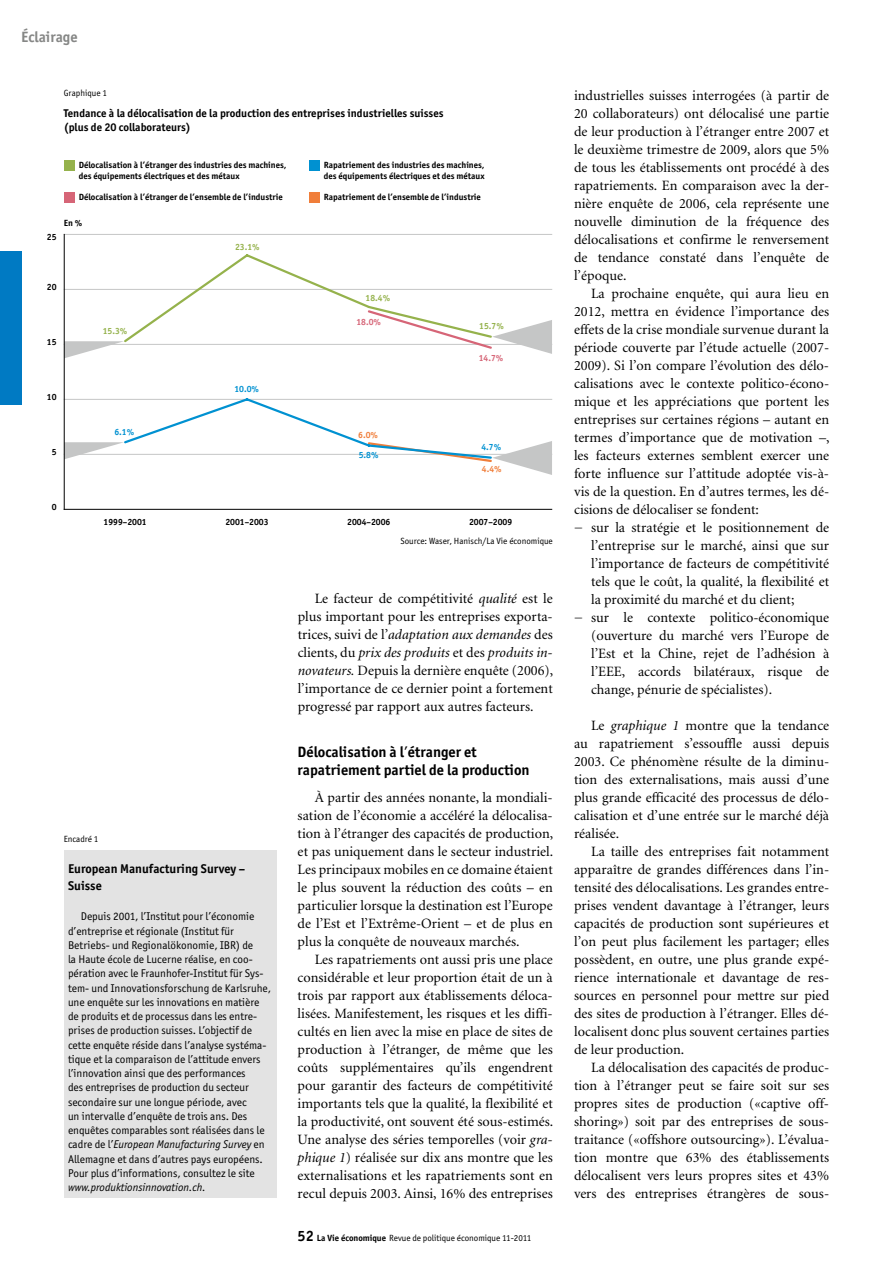
<style>
.page{position:relative;width:893px;height:1263px;background:#fff}
.page>*{position:absolute;margin:0;border:0;box-sizing:border-box;transform-origin:0 0}
.t1{font:700 15px/18px "Officina San ITC";color:#000}
.t2{font:700 15px "Officina San ITC";color:#868786}
.t3{font:14.25px/18px "Minion";color:#000;text-align:justify}
.t4{font:700 12.75px/16.5px "Officina San ITC";color:#000}
.t5{font:11.25px/14.2px "Officina San ITC";color:#000}
.t6{font:700 11.25px/14.2px "Officina San ITC";color:#000}
.t7{font:italic 11.25px "Officina San ITC";color:#000}
.t8{font:700 9px/10.8px "Officina San ITC";color:#000}
.t9{font:9px "Officina San ITC";color:#000}
.t10{font:700 9px "Officina San ITC";color:#95b24c}
.t11{font:700 9px "Officina San ITC";color:#0091d1}
.t12{font:700 9px "Officina San ITC";color:#d66577}
.t13{font:700 9px "Officina San ITC";color:#f07e3a}
.s1{font-style:italic}
.s2{font-weight:400}
.s3{font-weight:700;font-size:15px}
.s4{font-weight:700}
</style>
<div class="page">
<div style="left:0;top:252px;width:21px;height:153px;background:#007ac3"></div>
<div style="left:64px;top:850px;width:212px;height:347px;background:#e3e3e3"></div>
<div style="left:309px;top:192px;width:11px;height:11px;background:#f07e3a"></div>
<div style="left:64px;top:192px;width:11px;height:11px;background:#d66577"></div>
<div style="left:309px;top:160px;width:11px;height:10px;background:#0091d1"></div>
<div style="left:64px;top:160px;width:11px;height:10px;background:#95b24c"></div>
<hr style="left:64px;top:509px;width:488px;height:1px;background:#000">
<hr style="left:64px;top:234px;width:488px;height:1px;background:#c5c6c6">
<hr style="left:64px;top:234px;width:1px;height:275px;background:#000">
<svg style="left:64px;top:252px;width:488px;height:106px"></svg>
<svg style="left:64px;top:396px;width:488px;height:79px"></svg>
<p class="t2" style="left:21px;top:27px;width:58px">Éclairage</p>
<p class="t9" style="left:64px;top:87px;width:45px">Graphique 1</p>
<p class="t6" style="left:64px;top:106px;width:381px">Tendance à la délocalisation de la production des entreprises industrielles suisses (plus de 20 collaborateurs)</p>
<p class="t8" style="left:79px;top:160px;width:209px">Délocalisation à l’étranger des industries des machines, des équipements électriques et des métaux</p>
<p class="t8" style="left:324px;top:160px;width:162px">Rapatriement des industries des machines, des équipements électriques et des métaux</p>
<p class="t8" style="left:79px;top:192px;width:205px">Délocalisation à l’étranger de l’ensemble de l’industrie</p>
<p class="t8" style="left:324px;top:192px;width:158px">Rapatriement de l’ensemble de l’industrie</p>
<p class="t8" style="left:47px;top:231px;width:11px">25</p>
<p class="t8" style="left:64px;top:217px;width:20px">En %</p>
<p class="t8" style="left:47px;top:281px;width:11px">20</p>
<p class="t8" style="left:47px;top:336px;width:11px">15</p>
<p class="t8" style="left:47px;top:391px;width:11px">10</p>
<p class="t8" style="left:52px;top:446px;width:6px">5</p>
<p class="t8" style="left:52px;top:501px;width:6px">0</p>
<p class="t10" style="left:103px;top:326px;width:26px">15.3%</p>
<p class="t11" style="left:114px;top:426px;width:21px">6.1%</p>
<p class="t10" style="left:235px;top:241px;width:26px">23.1%</p>
<p class="t11" style="left:234px;top:384px;width:26px">10.0%</p>
<p class="t10" style="left:366px;top:293px;width:26px">18.4%</p>
<p class="t12" style="left:356px;top:316px;width:26px">18.0%</p>
<p class="t13" style="left:358px;top:429px;width:21px">6.0%</p>
<p class="t11" style="left:359px;top:450px;width:21px">5.8%</p>
<p class="t10" style="left:479px;top:320px;width:26px">15.7%</p>
<p class="t12" style="left:479px;top:352px;width:26px">14.7%</p>
<p class="t11" style="left:481px;top:441px;width:21px">4.7%</p>
<p class="t13" style="left:482px;top:464px;width:21px">4.4%</p>
<p class="t8" style="left:104px;top:516px;width:45px">1999–2001</p>
<p class="t8" style="left:225px;top:516px;width:45px">2001–2003</p>
<p class="t8" style="left:347px;top:516px;width:45px">2004–2006</p>
<p class="t8" style="left:469px;top:516px;width:45px">2007–2009</p>
<p class="t9" style="left:400px;top:535px;width:154px">Source: Waser, Hanisch/La Vie économique</p>
<p class="t9" style="left:64px;top:833px;width:36px">Encadré 1</p>
<p class="t4" style="left:68px;top:860px;width:179px">European Manufacturing Survey –<br>Suisse</p>
<p class="t5" style="left:68px;top:909px;width:205px;text-indent:13px">Depuis 2001, l’Institut pour l’économie d’entreprise et régionale (Institut für Betriebs- und Regionalökonomie, IBR) de<br>la Haute école de Lucerne réalise, en coo&shy;pération avec le Fraunhofer-Institut für Sys&shy;tem- und Innovationsforschung de Karlsruhe, une enquête sur les innovations en matière de produits et de processus dans les entre&shy;prises de production suisses. L’objectif de cette enquête réside dans l’analyse systéma&shy;tique et la comparaison de l’attitude envers l’innovation ainsi que des performances<br>des entreprises de production du secteur secondaire sur une longue période, avec<br>un intervalle d’enquête de trois ans. Des enquêtes comparables sont réalisées dans le cadre de l’<span class="s1">European Manufacturing Survey</span> en Allemagne et dans d’autres pays européens.<br>Pour plus d’informations, consultez le site</p>
<p class="t7" style="left:68px;top:1181px;width:139px">www.produktionsinnovation.ch.</p>
<p class="t3" style="left:298px;top:590px;width:257px;text-indent:17px">Le facteur de compétitivité <span class="s1">qualité</span> est le plus important pour les entreprises exporta&shy;trices, suivi de l’<span class="s1">adaptation aux demandes</span> des clients, du <span class="s1">prix des produits</span> et des <span class="s1">produits in&shy;novateurs.</span> Depuis la dernière enquête (2006), l’importance de ce dernier point a fortement progressé par rapport aux autres facteurs.</p>
<p class="t1" style="left:298px;top:742px;width:233px">Délocalisation à l<span class="s2">’</span>étranger et rapatriement partiel de la production</p>
<p class="t3" style="left:298px;top:788px;width:257px;text-indent:17px">À partir des années nonante, la mondiali&shy;sation de l’économie a accéléré la délocalisa&shy;tion à l’étranger des capacités de production, et pas uniquement dans le secteur industriel.<br>Les principaux mobiles en ce domaine étaient le plus souvent la réduction des coûts – en particulier lorsque la destination est l’Europe de l’Est et l’Extrême-Orient – et de plus en plus la conquête de nouveaux marchés.</p>
<p class="t3" style="left:298px;top:950px;width:257px;text-indent:17px">Les rapatriements ont aussi pris une place considérable et leur proportion était de un à trois par rapport aux établissements déloca&shy;lisées. Manifestement, les risques et les diffi&shy;cultés en lien avec la mise en place de sites de production à l’étranger, de même que les coûts supplémentaires qu’ils engendrent pour garantir des facteurs de compétitivité importants tels que la qualité, la flexibilité et la productivité, ont souvent été sous-estimés.<br>Une analyse des séries temporelles (voir <span class="s1">gra&shy;phique 1</span>) réalisée sur dix ans montre que les externalisations et les rapatriements sont en recul depuis 2003. Ainsi, 16% des entreprises</p>
<p class="t9" style="left:298px;top:1232px;width:235px"><span class="s3">52</span> <span class="s4">La Vie économique</span> Revue de politique économique 11-2011</p>
<p class="t3" style="left:574px;top:86px;width:257px">industrielles suisses interrogées (à partir de 20 collaborateurs) ont délocalisé une partie de leur production à l’étranger entre 2007 et le deuxième trimestre de 2009, alors que 5% de tous les établissements ont procédé à des rapatriements. En comparaison avec la der&shy;nière enquête de 2006, cela représente une nouvelle diminution de la fréquence des délocalisations et confirme le renversement de tendance constaté dans l’enquête de l’époque.</p>
<p class="t3" style="left:591px;top:284px;width:240px">La prochaine enquête, qui aura lieu en</p>
<p class="t3" style="left:574px;top:302px;width:257px">2012, mettra en évidence l’importance des</p>
<p class="t3" style="left:574px;top:320px;width:257px">effets de la crise mondiale survenue durant la</p>
<p class="t3" style="left:574px;top:338px;width:257px">période couverte par l’étude actuelle (2007-</p>
<p class="t3" style="left:574px;top:356px;width:257px">2009). Si l’on compare l’évolution des délo-</p>
<p class="t3" style="left:574px;top:374px;width:257px">calisations avec le contexte politico-écono-</p>
<p class="t3" style="left:574px;top:392px;width:257px">mique et les appréciations que portent les</p>
<p class="t3" style="left:574px;top:410px;width:257px">entreprises sur certaines régions – autant en</p>
<p class="t3" style="left:574px;top:428px;width:257px">termes d’importance que de motivation –,</p>
<p class="t3" style="left:574px;top:446px;width:257px">les facteurs externes semblent exercer une</p>
<p class="t3" style="left:574px;top:464px;width:257px">forte influence sur l’attitude adoptée vis-à-</p>
<p class="t3" style="left:574px;top:482px;width:257px">vis de la question. En d’autres termes, les dé-</p>
<p class="t3" style="left:574px;top:500px;width:186px">cisions de délocaliser se fondent:</p>
<p class="t3" style="left:574px;top:518px;width:257px">− sur la stratégie et le positionnement de</p>
<p class="t3" style="left:591px;top:536px;width:240px">l’entreprise sur le marché, ainsi que sur</p>
<p class="t3" style="left:591px;top:554px;width:240px">l’importance de facteurs de compétitivité</p>
<p class="t3" style="left:591px;top:572px;width:240px">tels que le coût, la qualité, la flexibilité et</p>
<p class="t3" style="left:591px;top:590px;width:205px">la proximité du marché et du client;</p>
<p class="t3" style="left:574px;top:608px;width:257px">− sur le contexte politico-économique</p>
<p class="t3" style="left:591px;top:626px;width:240px">(ouverture du marché vers l’Europe de</p>
<p class="t3" style="left:591px;top:644px;width:240px">l’Est et la Chine, rejet de l’adhésion à</p>
<p class="t3" style="left:591px;top:662px;width:240px">l’EEE, accords bilatéraux, risque de</p>
<p class="t3" style="left:591px;top:680px;width:183px">change, pénurie de spécialistes).</p>
<p class="t3" style="left:574px;top:716px;width:257px;text-indent:17px">Le <span class="s1">graphique 1</span> montre que la tendance au rapatriement s’essouffle aussi depuis 2003. Ce phénomène résulte de la diminu&shy;tion des externalisations, mais aussi d’une plus grande efficacité des processus de délo&shy;calisation et d’une entrée sur le marché déjà réalisée.</p>
<p class="t3" style="left:574px;top:842px;width:257px;text-indent:17px">La taille des entreprises fait notamment apparaître de grandes différences dans l’in&shy;tensité des délocalisations. Les grandes entre&shy;prises vendent davantage à l’étranger, leurs capacités de production sont supérieures et l’on peut plus facilement les partager; elles possèdent, en outre, une plus grande expé&shy;rience internationale et davantage de res&shy;sources en personnel pour mettre sur pied des sites de production à l’étranger. Elles dé&shy;localisent donc plus souvent certaines parties de leur production.</p>
<p class="t3" style="left:574px;top:1058px;width:257px;text-align:left;text-indent:17px">La délocalisation des capacités de produc&shy;tion à l’étranger peut se faire soit sur ses propres sites de production («captive off&shy;shoring») soit par des entreprises de sous&shy;traitance («offshore outsourcing»). L’évalua&shy;tion montre que 63% des établissements délocalisent vers leurs propres sites et 43% vers des entreprises étrangères de sous-</p>
</div>
